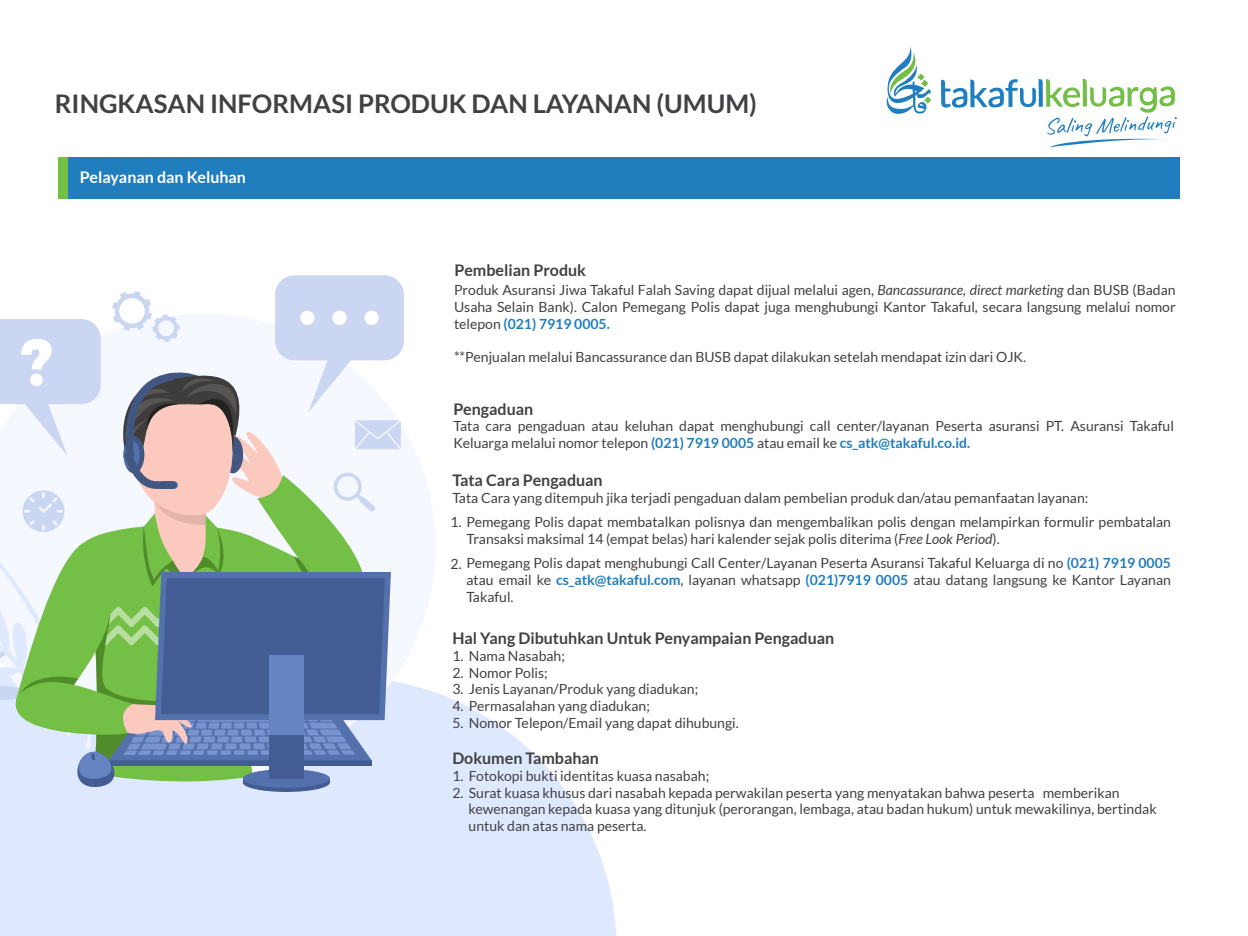
<style>
.page{position:relative;width:1248px;height:936px;background:#fff}
.page>*{position:absolute;margin:0;border:0;box-sizing:border-box;transform-origin:0 0}
.t1{font:700 25.6px "Lato";color:#414042}
.t2{font:700 16px "Lato";color:#414042}
.t3{font:700 16px "Lato";color:#fff}
.t4{font:14px/16.8px "Lato";color:#414042}
.s1{font-style:italic}
.s2{font-weight:700;color:#207ebf}
</style>
<div class="page">
<svg style="left:0;top:692px;width:616px;height:243px;background:#e2eaff"></svg>
<svg style="left:401px;top:345px;width:34px;height:433px"></svg>
<div style="left:275px;top:275px;width:129px;height:85px;background:#cbd7f2;border-radius:19px"></div>
<svg style="left:0;top:291px;width:401px;height:517px"></svg>
<div style="left:58px;top:157px;width:1121px;height:42px;background:#207ebf"></div>
<div style="left:58px;top:157px;width:10px;height:42px;background:#74bf45"></div>
<svg style="left:886px;top:46px;width:45px;height:68px"></svg>
<svg style="left:941px;top:79px;width:235px;height:68px"></svg>
<h1 class="t1" style="left:55px;top:89px;width:703px">RINGKASAN INFORMASI PRODUK DAN LAYANAN (UMUM)</h1>
<p class="t3" style="left:80px;top:168px;width:168px">Pelayanan dan Keluhan</p>
<p class="t2" style="left:454px;top:261px;width:133px">Pembelian Produk</p>
<p class="t4" style="left:454px;top:281px;width:723px;text-align:justify">Produk Asuransi Jiwa Takaful Falah Saving dapat dijual melalui agen, <span class="s1">Bancassurance, direct marketing</span> dan BUSB (Badan Usaha Selain Bank). Calon Pemegang Polis dapat juga menghubungi Kantor Takaful, secara langsung melalui nomor telepon <span class="s2">(021) 7919 0005.</span></p>
<p class="t4" style="left:454px;top:348px;width:573px">**Penjualan melalui Bancassurance dan BUSB dapat dilakukan setelah mendapat izin dari OJK.</p>
<p class="t2" style="left:453px;top:399px;width:81px">Pengaduan</p>
<p class="t4" style="left:453px;top:418px;width:722px">Tata cara pengaduan atau keluhan dapat menghubungi call center/layanan Peserta asuransi PT. Asuransi Takaful<br>Keluarga melalui nomor telepon <span class="s2">(021) 7919 0005</span> atau email ke <span class="s2">cs_atk@takaful.co.id.</span></p>
<p class="t2" style="left:452px;top:471px;width:152px">Tata Cara Pengaduan</p>
<p class="t4" style="left:452px;top:489px;width:637px">Tata Cara yang ditempuh jika terjadi pengaduan dalam pembelian produk dan/atau pemanfaatan layanan:</p>
<p class="t4" style="left:466px;top:530px;width:534px">Transaksi maksimal 14 (empat belas) hari kalender sejak polis diterima (<span class="s1">Free Look Period</span>).</p>
<p class="t4" style="left:466px;top:571px;width:706px">atau email ke <span class="s2">cs_atk@takaful.com</span>, layanan whatsapp <span class="s2">(021)7919 0005</span> atau datang langsung ke Kantor Layanan<br>Takaful.</p>
<p class="t4" style="left:450px;top:513px;width:721px">1. Pemegang Polis dapat membatalkan polisnya dan mengembalikan polis dengan melampirkan formulir pembatalan</p>
<p class="t4" style="left:450px;top:554px;width:722px">2. Pemegang Polis dapat menghubungi Call Center/Layanan Peserta Asuransi Takaful Keluarga di no <span class="s2">(021) 7919 0005</span></p>
<p class="t2" style="left:452px;top:629px;width:383px">Hal Yang Dibutuhkan Untuk Penyampaian Pengaduan</p>
<p class="t4" style="left:452px;top:647px;width:114px">1. Nama Nasabah;</p>
<p class="t4" style="left:452px;top:664px;width:97px">2. Nomor Polis;</p>
<p class="t4" style="left:452px;top:680px;width:247px">3. Jenis Layanan/Produk yang diadukan;</p>
<p class="t4" style="left:452px;top:697px;width:199px">4. Permasalahan yang diadukan;</p>
<p class="t4" style="left:452px;top:714px;width:288px">5. Nomor Telepon/Email yang dapat dihubungi.</p>
<p class="t2" style="left:452px;top:749px;width:148px">Dokumen Tambahan</p>
<p class="t4" style="left:452px;top:767px;width:258px">1. Fotokopi bukti identitas kuasa nasabah;</p>
<p class="t4" style="left:468px;top:784px;width:689px;text-indent:-16px">2. Surat kuasa khusus dari nasabah kepada perwakilan peserta yang menyatakan bahwa peserta memberikan kewenangan kepada kuasa yang ditunjuk (perorangan, lembaga, atau badan hukum) untuk mewakilinya, bertindak untuk dan atas nama peserta.</p>
</div>
